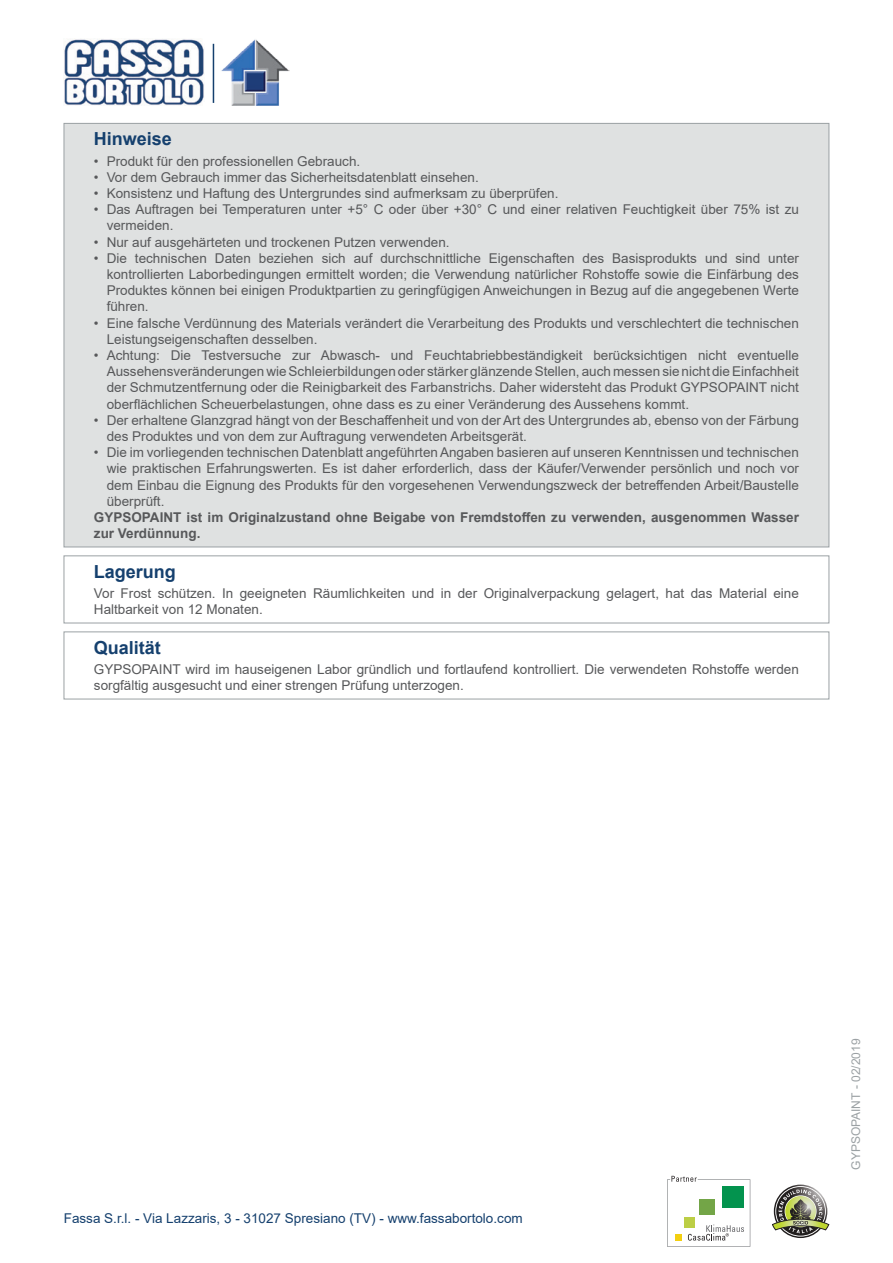
<style>
.page{position:relative;width:893px;height:1263px;background:#fff}
.page>*{position:absolute;margin:0;border:0;box-sizing:border-box;transform-origin:0 0}
.Titolo{font:700 18px "Arial";color:#15406e}
.Qualita{font:13.5px/16.2px "Arial";color:#57585a}
.Conservazione{font:13.5px/16.2px "Arial";color:#57585a}
.Note{font:700 13.5px/16.2px "Arial";color:#57585a}
.t1{font:13.5px "Arial";color:#15406e}
.t2{font:12px "Arial";color:#9ba1a4}
</style>
<div class="page">
<svg style="left:667px;top:1176px;width:83px;height:71px"></svg>
<svg style="left:772px;top:1186px;width:57px;height:50px"></svg>
<img style="left:64px;top:38px;width:140px;height:67px">
<hr style="left:213px;top:44px;width:1px;height:59px;background:#15406e">
<img style="left:221px;top:39px;width:68px;height:67px">
<div style="left:64px;top:123px;width:765px;height:424px;background:#dfe1e1"></div>
<div style="left:64px;top:556px;width:765px;height:67px;border:1px solid #9ba1a4"></div>
<div style="left:64px;top:632px;width:765px;height:67px;border:1px solid #9ba1a4"></div>
<p class="Titolo" style="left:94px;top:126px;width:80px">Hinweise</p>
<p class="Qualita" style="left:94px;top:153px;width:268px">• Produkt für den professionellen Gebrauch.</p>
<p class="Qualita" style="left:94px;top:169px;width:386px">• Vor dem Gebrauch immer das Sicherheitsdatenblatt einsehen.</p>
<p class="Qualita" style="left:94px;top:185px;width:466px">• Konsistenz und Haftung des Untergrundes sind aufmerksam zu überprüfen.</p>
<p class="Qualita" style="left:107px;top:201px;width:694px;text-indent:-13px">• Das Auftragen bei Temperaturen unter +5° C oder über +30° C und einer relativen Feuchtigkeit über 75% ist zu vermeiden.</p>
<p class="Qualita" style="left:94px;top:234px;width:357px">• Nur auf ausgehärteten und trockenen Putzen verwenden.</p>
<p class="Qualita" style="left:107px;top:250px;width:694px;text-align:justify;text-indent:-13px">• Die technischen Daten beziehen sich auf durchschnittliche Eigenschaften des Basisprodukts und sind unter kontrollierten Laborbedingungen ermittelt worden; die Verwendung natürlicher Rohstoffe sowie die Einfärbung des Produktes können bei einigen Produktpartien zu geringfügigen Anweichungen in Bezug auf die angegebenen Werte führen.</p>
<p class="Qualita" style="left:107px;top:315px;width:694px;text-indent:-13px">• Eine falsche Verdünnung des Materials verändert die Verarbeitung des Produkts und verschlechtert die technischen<br>Leistungseigenschaften desselben.</p>
<p class="Qualita" style="left:107px;top:347px;width:694px;text-align:justify;text-indent:-13px">• Achtung: Die Testversuche zur Abwasch- und Feuchtabriebbeständigkeit berücksichtigen nicht eventuelle Aussehensveränderungen wie Schleierbildungen oder stärker glänzende Stellen, auch messen sie nicht die Einfachheit der Schmutzentfernung oder die Reinigbarkeit des Farbanstrichs. Daher widersteht das Produkt GYPSOPAINT nicht oberflächlichen Scheuerbelastungen, ohne dass es zu einer Veränderung des Aussehens kommt.</p>
<p class="Qualita" style="left:107px;top:412px;width:694px;text-indent:-13px">• Der erhaltene Glanzgrad hängt von der Beschaffenheit und von der Art des Untergrundes ab, ebenso von der Färbung des Produktes und von dem zur Auftragung verwendeten Arbeitsgerät.</p>
<p class="Qualita" style="left:107px;top:444px;width:694px;text-align:justify;text-indent:-13px">• Die im vorliegenden technischen Datenblatt angeführten Angaben basieren auf unseren Kenntnissen und technischen wie praktischen Erfahrungswerten. Es ist daher erforderlich, dass der Käufer/Verwender persönlich und noch vor dem Einbau die Eignung des Produkts für den vorgesehenen Verwendungszweck der betreffenden Arbeit/Baustelle überprüft.</p>
<p class="Note" style="left:94px;top:509px;width:707px">GYPSOPAINT ist im Originalzustand ohne Beigabe von Fremdstoffen zu verwenden, ausgenommen Wasser zur Verdünnung.</p>
<p class="Titolo" style="left:94px;top:559px;width:84px">Lagerung</p>
<p class="Conservazione" style="left:94px;top:585px;width:707px">Vor Frost schützen. In geeigneten Räumlichkeiten und in der Originalverpackung gelagert, hat das Material eine<br>Haltbarkeit von 12 Monaten.</p>
<p class="Titolo" style="left:94px;top:635px;width:69px">Qualität</p>
<p class="Qualita" style="left:94px;top:661px;width:707px">GYPSOPAINT wird im hauseigenen Labor gründlich und fortlaufend kontrolliert. Die verwendeten Rohstoffe werden sorgfältig ausgesucht und einer strengen Prüfung unterzogen.</p>
<p class="t1" style="left:64px;top:1208px;width:460px">Fassa S.r.l. - Via Lazzaris, 3 - 31027 Spresiano (TV) - www.fassabortolo.com</p>
<p class="t2" style="left:848px;top:1170px;width:132px;rotate:-90deg">GYPSOPAINT - 02/2019</p>
</div>
